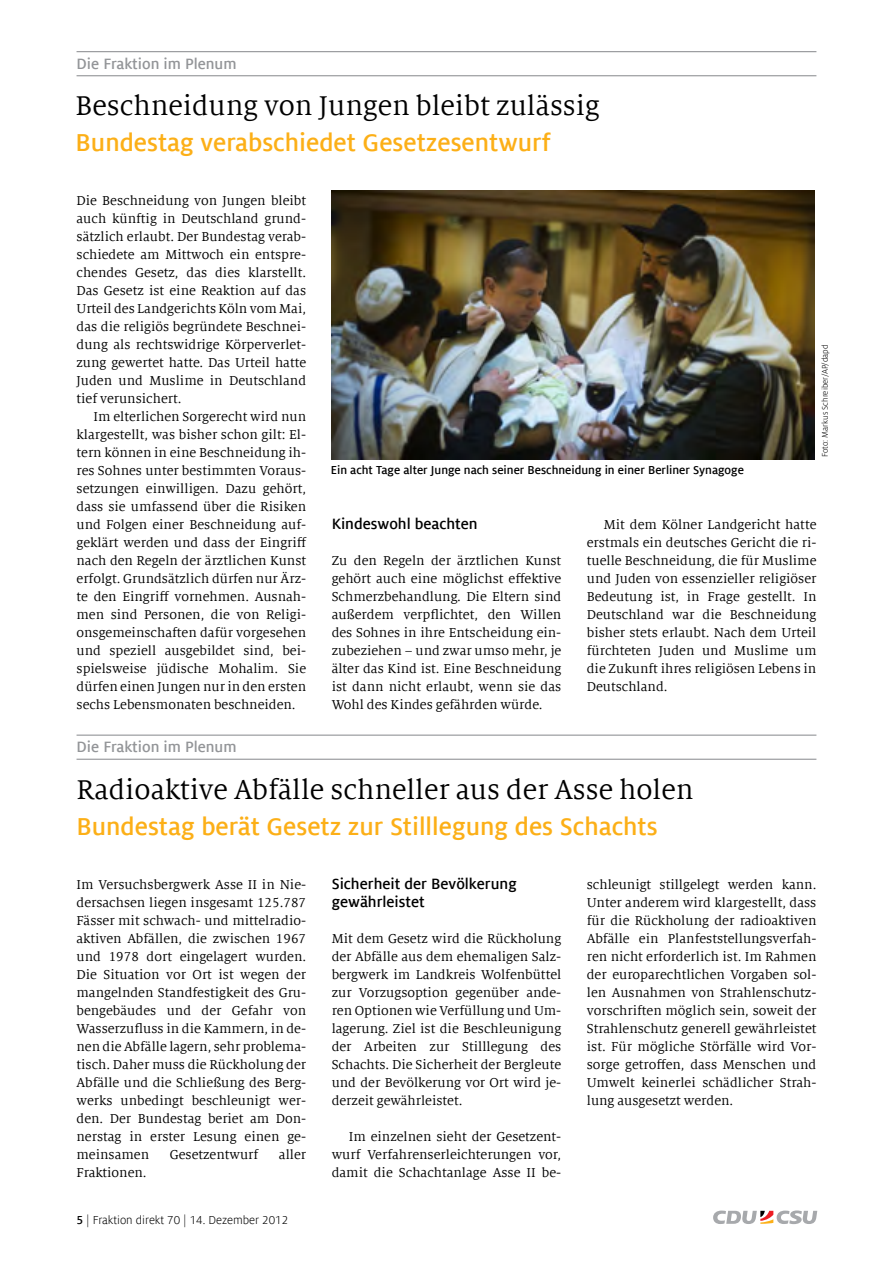
<style>
.page{position:relative;width:893px;height:1263px;background:#fff}
.page>*{position:absolute;margin:0;border:0;box-sizing:border-box;transform-origin:0 0}
.t1{font:30px "Milo Serif Offc";color:#000}
.t2{font:700 27px "Milo Sans Offc";color:#fcaf17}
.t3{font:700 16.5px/18px "Milo Sans Offc";color:#000}
.t4{font:700 16.5px "Milo Sans Offc";color:#939598}
.t5{font:14.25px/18px "Milo Serif Offc";color:#000;text-align:justify}
.t6{font:700 12.75px "Milo Sans Offc";color:#000}
.t7{font:12.75px "Milo Sans Offc";color:#000}
.t8{font:9px "Milo Sans Offc";color:#000}
.s1{font-weight:700}
</style>
<div class="page">
<svg style="left:713px;top:1210px;width:104px;height:14px"></svg>
<hr style="left:77px;top:51px;width:739px;height:1px;background:#939598">
<hr style="left:77px;top:75px;width:739px;height:1px;background:#939598">
<hr style="left:77px;top:734px;width:739px;height:2px;background:#939598">
<hr style="left:77px;top:759px;width:739px;height:1px;background:#939598">
<img style="left:332px;top:191px;width:483px;height:268px">
<p class="t4" style="left:77px;top:55px;width:161px">Die Fraktion im Plenum</p>
<h1 class="t1" style="left:76px;top:90px;width:525px">Beschneidung von Jungen bleibt zulässig</h1>
<h2 class="t2" style="left:76px;top:128px;width:476px">Bundestag verabschiedet Gesetzesentwurf</h2>
<p class="t5" style="left:77px;top:192px;width:231px">Die Beschneidung von Jungen bleibt auch künftig in Deutschland grund&shy;sätzlich erlaubt. Der Bundestag verab&shy;schiedete am Mittwoch ein entspre&shy;chendes Gesetz, das dies klarstellt.<br>Das Gesetz ist eine Reaktion auf das Urteil des Landgerichts Köln vom Mai, das die religiös begründete Beschnei&shy;dung als rechtswidrige Körperverlet&shy;zung gewertet hatte. Das Urteil hatte Juden und Muslime in Deutschland tief verunsichert.</p>
<p class="t5" style="left:77px;top:408px;width:232px;text-indent:17px">Im elterlichen Sorgerecht wird nun klargestellt, was bisher schon gilt: El&shy;tern können in eine Beschneidung ih&shy;res Sohnes unter bestimmten Voraus&shy;setzungen einwilligen. Dazu gehört, dass sie umfassend über die Risiken und Folgen einer Beschneidung auf&shy;geklärt werden und dass der Eingriff nach den Regeln der ärztlichen Kunst erfolgt. Grundsätzlich dürfen nur Ärz&shy;te den Eingriff vornehmen. Ausnah&shy;men sind Personen, die von Religi&shy;onsgemeinschaften dafür vorgesehen und speziell ausgebildet sind, bei&shy;spielsweise jüdische Mohalim. Sie dürfen einen Jungen nur in den ersten sechs Lebensmonaten beschneiden.</p>
<p class="t4" style="left:77px;top:738px;width:161px">Die Fraktion im Plenum</p>
<p class="t6" style="left:331px;top:463px;width:415px">Ein acht Tage alter Junge nach seiner Beschneidung in einer Berliner Synagoge</p>
<p class="t8" style="left:820px;top:457px;width:114px;rotate:-90deg">Foto: Markus Schreiber/AP/dapd</p>
<p class="t3" style="left:332px;top:515px;width:148px">Kindeswohl beachten</p>
<p class="t5" style="left:332px;top:552px;width:231px">Zu den Regeln der ärztlichen Kunst gehört auch eine möglichst effektive Schmerzbehandlung. Die Eltern sind außerdem verpflichtet, den Willen des Sohnes in ihre Entscheidung ein&shy;zubeziehen – und zwar umso mehr, je älter das Kind ist. Eine Beschneidung ist dann nicht erlaubt, wenn sie das Wohl des Kindes gefährden würde.</p>
<p class="t5" style="left:587px;top:516px;width:231px;text-indent:17px">Mit dem Kölner Landgericht hatte erstmals ein deutsches Gericht die ri&shy;tuelle Beschneidung, die für Muslime und Juden von essenzieller religiöser Bedeutung ist, in Frage gestellt. In Deutschland war die Beschneidung bisher stets erlaubt. Nach dem Urteil fürchteten Juden und Muslime um die Zukunft ihres religiösen Lebens in Deutschland.</p>
<h1 class="t1" style="left:77px;top:774px;width:618px">Radioaktive Abfälle schneller aus der Asse holen</h1>
<h2 class="t2" style="left:77px;top:812px;width:583px">Bundestag berät Gesetz zur Stilllegung des Schachts</h2>
<p class="t5" style="left:77px;top:876px;width:231px">Im Versuchsbergwerk Asse II in Nie&shy;dersachsen liegen insgesamt 125.787<br>Fässer mit schwach- und mittelradio&shy;aktiven Abfällen, die zwischen 1967 und 1978 dort eingelagert wurden.<br>Die Situation vor Ort ist wegen der mangelnden Standfestigkeit des Gru&shy;bengebäudes und der Gefahr von Wasserzufluss in die Kammern, in de&shy;nen die Abfälle lagern, sehr problema&shy;tisch. Daher muss die Rückholung der Abfälle und die Schließung des Berg&shy;werks unbedingt beschleunigt wer&shy;den. Der Bundestag beriet am Don&shy;nerstag in erster Lesung einen ge&shy;meinsamen</p>
<p class="t5" style="left:170px;top:1146px;width:90px">Gesetzentwurf</p>
<p class="t5" style="left:279px;top:1146px;width:29px">aller</p>
<p class="t5" style="left:77px;top:1164px;width:72px">Fraktionen.</p>
<p class="t7" style="left:77px;top:1213px;width:213px"><span class="s1">5</span> | Fraktion direkt 70 | 14. Dezember 2012</p>
<p class="t3" style="left:332px;top:875px;width:187px">Sicherheit der Bevölkerung gewährleistet</p>
<p class="t5" style="left:332px;top:930px;width:231px">Mit dem Gesetz wird die Rückholung der Abfälle aus dem ehemaligen Salz&shy;bergwerk im Landkreis Wolfenbüttel zur Vorzugsoption gegenüber ande&shy;ren Optionen wie Verfüllung und Um&shy;lagerung. Ziel ist die Beschleunigung der Arbeiten zur Stilllegung des Schachts. Die Sicherheit der Bergleute und der Bevölkerung vor Ort wird je&shy;derzeit gewährleistet.</p>
<p class="t5" style="left:332px;top:1128px;width:231px;text-indent:17px">Im einzelnen sieht der Gesetzent&shy;wurf Verfahrenserleichterungen vor, damit die Schachtanlage Asse II be-</p>
<p class="t5" style="left:587px;top:876px;width:231px">schleunigt stillgelegt werden kann.<br>Unter anderem wird klargestellt, dass für die Rückholung der radioaktiven Abfälle ein Planfeststellungsverfah&shy;ren nicht erforderlich ist. Im Rahmen der europarechtlichen Vorgaben sol&shy;len Ausnahmen von Strahlenschutz&shy;vorschriften möglich sein, soweit der Strahlenschutz generell gewährleistet ist. Für mögliche Störfälle wird Vor&shy;sorge getroffen, dass Menschen und Umwelt keinerlei schädlicher Strah&shy;lung ausgesetzt werden.</p>
</div>
